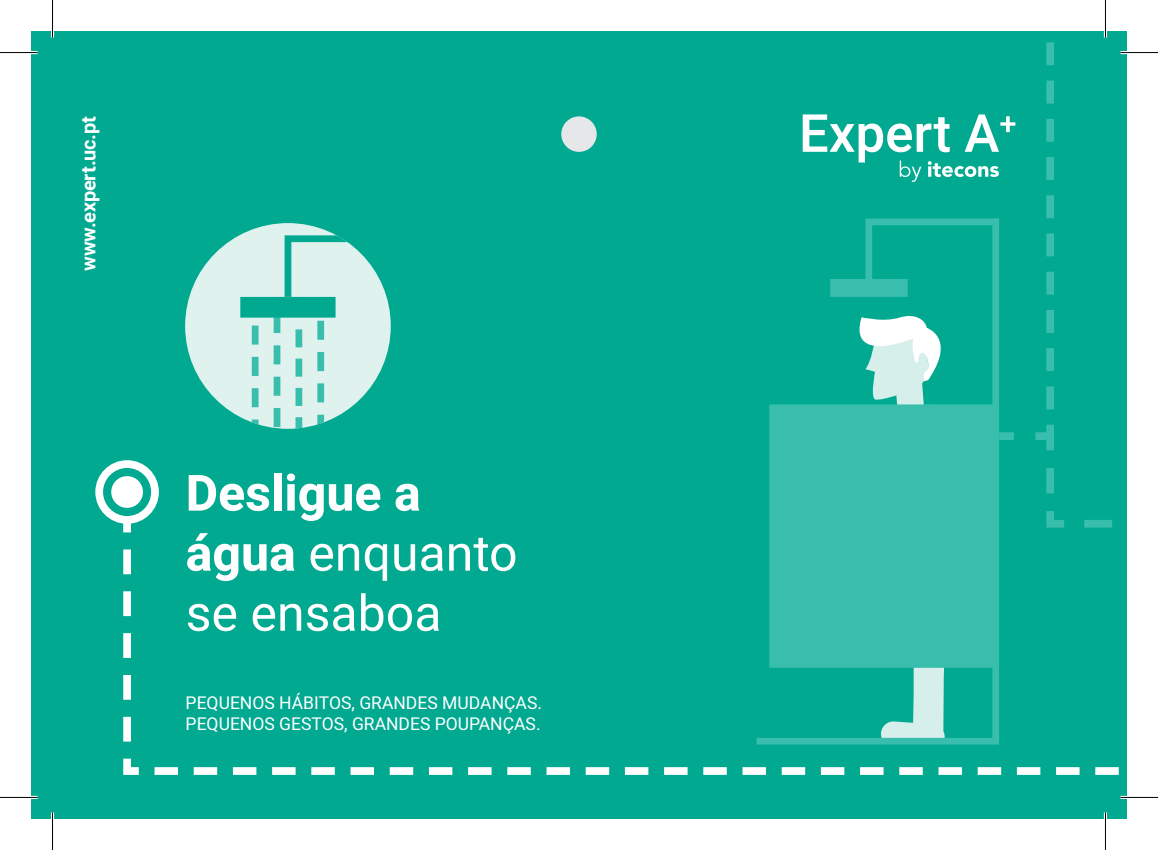
<style>
.page{position:relative;width:1158px;height:850px;background:#fff}
.page>*{position:absolute;margin:0;border:0;box-sizing:border-box;transform-origin:0 0}
.t1{font:50px/60px "Heebo";color:#fff}
.t2{font:700 20px "Roboto";letter-spacing:-.01em;color:#fff}
.t3{font:17.5px "Heebo";color:#fff}
.s1{font-weight:700}
</style>
<div class="page">
<div style="left:31px;top:31px;width:1095px;height:787px;background:#00a990"></div>
<svg style="left:119px;top:512px;width:1000px;height:263px"></svg>
<div style="left:561px;top:116px;width:35px;height:36px;background:#e6e7e9;border-radius:50%"></div>
<div style="left:185px;top:223px;width:206px;height:205px;background:#dff2ee;border-radius:50%"></div>
<svg style="left:317px;top:320px;width:7px;height:105px"></svg>
<svg style="left:295px;top:329px;width:7px;height:99px"></svg>
<svg style="left:273px;top:317px;width:7px;height:110px"></svg>
<svg style="left:252px;top:325px;width:6px;height:100px"></svg>
<div style="left:240px;top:297px;width:95px;height:20px;background:#00a990"></div>
<svg style="left:281px;top:232px;width:107px;height:71px"></svg>
<svg style="left:802px;top:31px;width:324px;height:712px"></svg>
<div style="left:830px;top:279px;width:77px;height:18px;background:#39beae"></div>
<div style="left:769px;top:404px;width:226px;height:263px;background:#39beae"></div>
<div style="left:756px;top:737px;width:243px;height:7px;background:#39beae"></div>
<div style="left:95px;top:460px;width:64px;height:63px;border:8px solid #fff;border-radius:50%"></div>
<div style="left:111px;top:476px;width:32px;height:31px;background:#fff;border-radius:50%"></div>
<hr style="left:0;top:51px;width:38px;height:3px;background:#fff">
<hr style="left:1120px;top:51px;width:37px;height:3px;background:#fff">
<hr style="left:0;top:795px;width:38px;height:3px;background:#fff">
<hr style="left:1120px;top:795px;width:37px;height:3px;background:#fff">
<hr style="left:51px;top:0;width:3px;height:38px;background:#fff">
<hr style="left:51px;top:812px;width:3px;height:37px;background:#fff">
<hr style="left:1103px;top:0;width:3px;height:38px;background:#fff">
<hr style="left:1103px;top:812px;width:3px;height:37px;background:#fff">
<hr style="left:0;top:52px;width:38px;height:1px;background:#000">
<hr style="left:1120px;top:52px;width:37px;height:1px;background:#000">
<hr style="left:0;top:796px;width:38px;height:1px;background:#000">
<hr style="left:1120px;top:796px;width:37px;height:1px;background:#000">
<hr style="left:52px;top:0;width:1px;height:38px;background:#000">
<hr style="left:52px;top:812px;width:1px;height:37px;background:#000">
<hr style="left:1104px;top:0;width:1px;height:38px;background:#000">
<hr style="left:1104px;top:812px;width:1px;height:37px;background:#000">
<p class="t2" style="left:74px;top:270px;width:155px;rotate:-90deg">www.expert.uc.pt</p>
<p class="t1" style="left:186px;top:462px;width:333px"><span class="s1">Desligue a água</span> enquanto se ensaboa</p>
<p class="t3" style="left:186px;top:690px;width:358px">PEQUENOS HÁBITOS, GRANDES MUDANÇAS.</p>
<p class="t3" style="left:186px;top:711px;width:356px">PEQUENOS GESTOS, GRANDES POUPANÇAS.</p>
</div>
